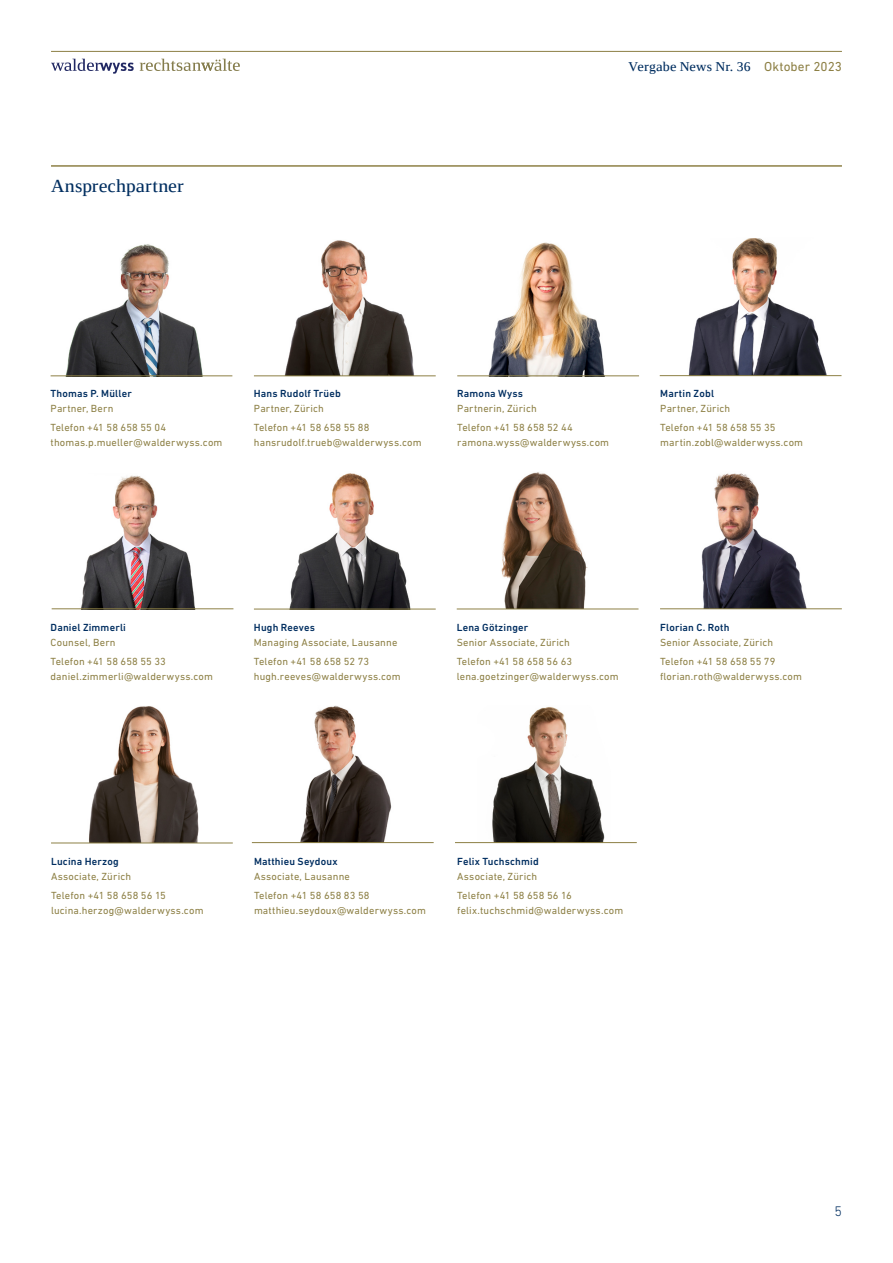
<style>
.page{position:relative;width:893px;height:1263px;background:#fff}
.page>*{position:absolute;margin:0;border:0;box-sizing:border-box;transform-origin:0 0}
.Kapiteltitel{font:500 18.6px "Ascender Serif";letter-spacing:.005em;color:#002e60}
.Innen_Lauftext_-_DIN_Next_Light{font:300 14.1px "DIN Next LT Pro";color:#002e60}
.t1{font:500 13.5px "Ascender Serif";letter-spacing:.015em;color:#002e60}
.Lauftext_Kontakt{font:10.5px/14.7px "DIN Next LT Pro";letter-spacing:.015em;color:#8d8045}
.Lauftext_Members{font:10.5px/14.7px "DIN Next LT Pro";letter-spacing:.015em;color:#8d8045}
.Lauftext_Kontakt-2{font:500 10.5px/14.7px "DIN Next LT Pro";letter-spacing:.015em;color:#002e60}
.s1{font-family:"DIN Next LT Pro";font-weight:400;font-size:13.2px;color:#8d8045}
.s2{font-weight:400;color:#8d8045}
.s3{font-weight:500;color:#002e60}
</style>
<div class="page">
<svg style="left:140px;top:59px;width:100px;height:12px"></svg>
<svg style="left:51px;top:59px;width:83px;height:14px"></svg>
<hr style="left:51px;top:51px;width:791px;height:1px;background:#8d8045">
<img style="left:279px;top:473px;width:145px;height:136px">
<img style="left:81px;top:475px;width:114px;height:133px">
<img style="left:284px;top:240px;width:130px;height:135px">
<img style="left:66px;top:244px;width:137px;height:131px">
<img style="left:488px;top:242px;width:117px;height:133px">
<img style="left:688px;top:238px;width:139px;height:137px">
<hr style="left:660px;top:375px;width:181px;height:1px;background:#8d8045">
<img style="left:501px;top:472px;width:87px;height:136px">
<img style="left:701px;top:473px;width:106px;height:135px">
<img style="left:89px;top:706px;width:110px;height:136px">
<hr style="left:51px;top:166px;width:791px;height:1px;background:#8d8045">
<hr style="left:254px;top:609px;width:182px;height:1px;background:#8d8045">
<hr style="left:51px;top:842px;width:182px;height:1px;background:#8d8045">
<hr style="left:457px;top:608px;width:181px;height:1px;background:#8d8045">
<hr style="left:457px;top:375px;width:182px;height:1px;background:#8d8045">
<hr style="left:254px;top:375px;width:182px;height:1px;background:#8d8045">
<hr style="left:51px;top:375px;width:181px;height:1px;background:#8d8045">
<hr style="left:52px;top:608px;width:181px;height:1px;background:#8d8045">
<img style="left:300px;top:706px;width:92px;height:136px">
<hr style="left:252px;top:842px;width:182px;height:1px;background:#8d8045">
<hr style="left:660px;top:608px;width:182px;height:1px;background:#8d8045">
<img style="left:492px;top:707px;width:113px;height:135px">
<hr style="left:455px;top:842px;width:182px;height:1px;background:#8d8045">
<p class="Kapiteltitel" style="left:51px;top:174px;width:134px">Ansprechpartner</p>
<p class="t1" style="left:628px;top:57px;width:215px">Vergabe News Nr. 36 <span class="s1">Oktober 2023</span></p>
<p class="Lauftext_Kontakt-2" style="left:51px;top:386px;width:83px">Thomas P. Müller<br><span class="s2">Partner, Bern</span></p>
<p class="Lauftext_Kontakt" style="left:51px;top:420px;width:117px">Telefon +41 58 658 55 04</p>
<p class="Lauftext_Kontakt" style="left:51px;top:435px;width:173px">thomas.p.mueller@walderwyss.com</p>
<p class="Lauftext_Kontakt-2" style="left:254px;top:386px;width:88px">Hans Rudolf Trüeb</p>
<p class="Lauftext_Kontakt" style="left:254px;top:401px;width:72px">Partner, Zürich</p>
<p class="Lauftext_Kontakt" style="left:254px;top:420px;width:117px">Telefon +41 58 658 55 88</p>
<p class="Lauftext_Kontakt" style="left:254px;top:435px;width:169px">hansrudolf.trueb@walderwyss.com</p>
<p class="Lauftext_Kontakt" style="left:457px;top:386px;width:81px"><span class="s3">Ramona Wyss<br></span>Partnerin, Zürich</p>
<p class="Lauftext_Kontakt" style="left:457px;top:420px;width:117px">Telefon +41 58 658 52 44</p>
<p class="Lauftext_Kontakt" style="left:457px;top:435px;width:153px">ramona.wyss@walderwyss.com</p>
<p class="Lauftext_Kontakt-2" style="left:660px;top:386px;width:55px">Martin Zobl</p>
<p class="Lauftext_Kontakt" style="left:660px;top:401px;width:72px">Partner, Zürich</p>
<p class="Lauftext_Kontakt" style="left:660px;top:420px;width:117px">Telefon +41 58 658 55 35</p>
<p class="Lauftext_Kontakt" style="left:660px;top:435px;width:144px">martin.zobl@walderwyss.com</p>
<p class="Lauftext_Kontakt-2" style="left:51px;top:620px;width:77px">Daniel Zimmerli</p>
<p class="Lauftext_Kontakt" style="left:51px;top:635px;width:67px">Counsel, Bern</p>
<p class="Lauftext_Kontakt" style="left:51px;top:654px;width:117px">Telefon +41 58 658 55 33</p>
<p class="Lauftext_Kontakt" style="left:51px;top:669px;width:164px">daniel.zimmerli@walderwyss.com</p>
<p class="Lauftext_Kontakt" style="left:254px;top:620px;width:145px"><span class="s3">Hugh Reeves<br></span>Managing Associate, Lausanne</p>
<p class="Lauftext_Members" style="left:254px;top:654px;width:148px">Telefon +41 58 658 52 73 hugh.reeves@walderwyss.com</p>
<p class="Lauftext_Kontakt" style="left:457px;top:620px;width:115px"><span class="s3">Lena Götzinger<br></span>Senior Associate, Zürich</p>
<p class="Lauftext_Members" style="left:457px;top:654px;width:163px">Telefon +41 58 658 56 63 lena.goetzinger@walderwyss.com</p>
<p class="Lauftext_Kontakt" style="left:660px;top:620px;width:115px"><span class="s3">Florian C. Roth<br></span>Senior Associate, Zürich</p>
<p class="Lauftext_Members" style="left:660px;top:654px;width:144px">Telefon +41 58 658 55 79 florian.roth@walderwyss.com</p>
<p class="Lauftext_Kontakt-2" style="left:51px;top:854px;width:69px">Lucina Herzog</p>
<p class="Lauftext_Kontakt" style="left:51px;top:869px;width:82px">Associate, Zürich</p>
<p class="Lauftext_Members" style="left:51px;top:888px;width:154px">Telefon +41 58 658 56 15 lucina.herzog@walderwyss.com</p>
<p class="Lauftext_Kontakt-2" style="left:254px;top:854px;width:85px">Matthieu Seydoux</p>
<p class="Lauftext_Kontakt" style="left:254px;top:869px;width:97px">Associate, Lausanne</p>
<p class="Lauftext_Members" style="left:254px;top:888px;width:173px">Telefon +41 58 658 83 58 matthieu.seydoux@walderwyss.com</p>
<p class="Lauftext_Kontakt-2" style="left:457px;top:854px;width:83px">Felix Tuchschmid</p>
<p class="Lauftext_Kontakt" style="left:457px;top:869px;width:82px">Associate, Zürich</p>
<p class="Lauftext_Members" style="left:457px;top:888px;width:168px">Telefon +41 58 658 56 16 felix.tuchschmid@walderwyss.com</p>
<p class="Innen_Lauftext_-_DIN_Next_Light" style="left:834px;top:1203px;width:9px">5</p>
</div>
